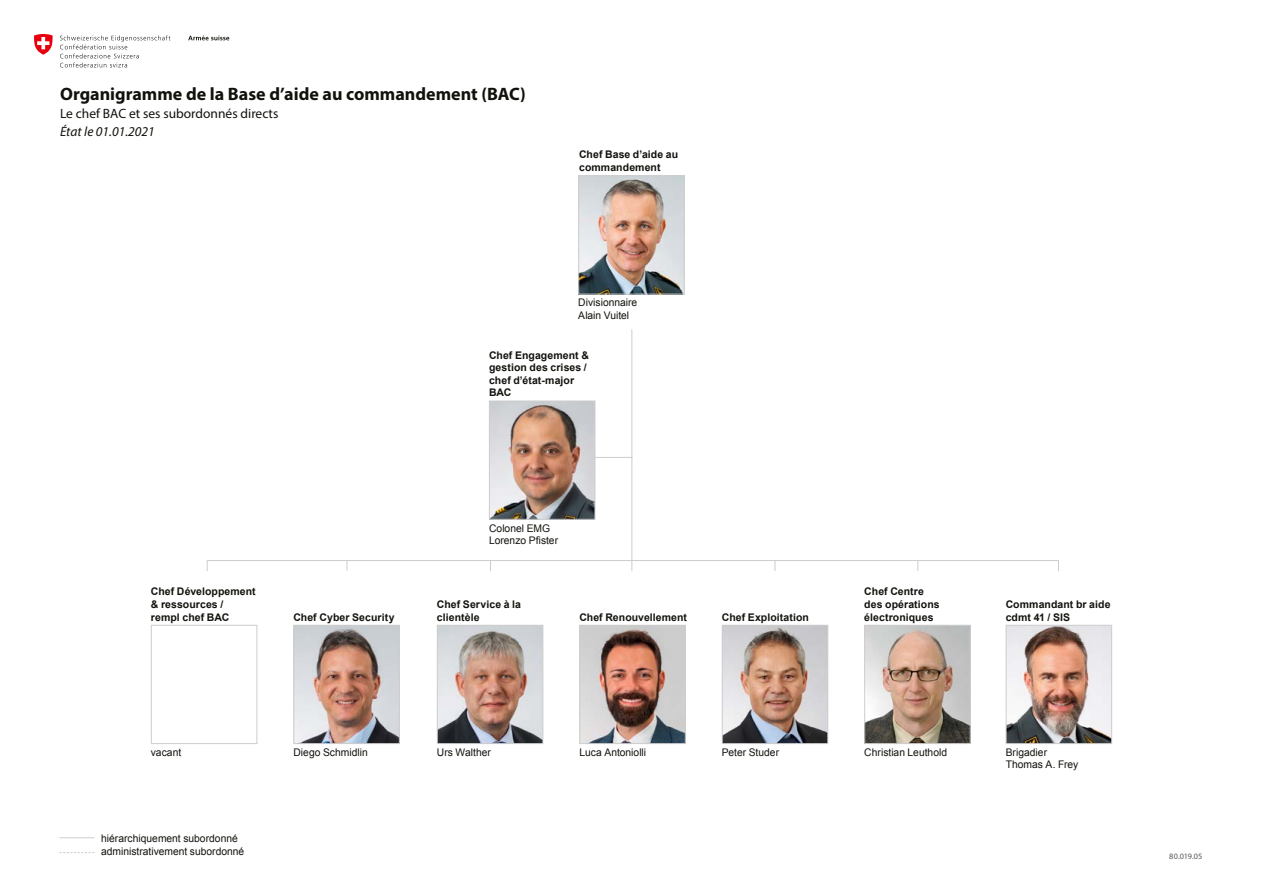
<style>
.page{position:relative;width:1263px;height:893px;background:#fff}
.page>*{position:absolute;margin:0;border:0;box-sizing:border-box;transform-origin:0 0}
.t1{font:700 18px "Myriad Pro";color:#12120d}
.t2{font:13.5px/18px "Myriad Pro";color:#12120d}
.Funktion{font:700 10.5px/12.6px "Arial";letter-spacing:.005em;color:#12120d}
.Name{font:10.5px "Arial";color:#12120d}
.t3{font:8.25px "Myriad Pro";letter-spacing:-.005em;color:#555756}
.s1{font-style:italic}
</style>
<div class="page">
<hr style="left:207px;top:560px;width:852px;height:1px;background:#cdcdcd">
<hr style="left:631px;top:329px;width:1px;height:242px;background:#cdcdcd">
<hr style="left:517px;top:457px;width:115px;height:1px;background:#cdcdcd">
<img style="left:1008px;top:627px;width:102px;height:115px">
<div style="left:1006px;top:625px;width:106px;height:119px;border:1px solid #cdcdcd"></div>
<div style="left:151px;top:625px;width:106px;height:119px;border:1px solid #cdcdcd"></div>
<img style="left:491px;top:403px;width:102px;height:115px">
<div style="left:489px;top:401px;width:106px;height:119px;border:1px solid #cdcdcd"></div>
<img style="left:439px;top:627px;width:102px;height:115px">
<div style="left:437px;top:625px;width:106px;height:119px;border:1px solid #cdcdcd"></div>
<img style="left:295px;top:627px;width:103px;height:115px">
<div style="left:293px;top:625px;width:107px;height:119px;border:1px solid #cdcdcd"></div>
<img style="left:580px;top:177px;width:103px;height:115px">
<div style="left:578px;top:175px;width:107px;height:119px;border:1px solid #cdcdcd"></div>
<img style="left:724px;top:627px;width:102px;height:115px">
<div style="left:722px;top:625px;width:106px;height:119px;border:1px solid #cdcdcd"></div>
<img style="left:866px;top:627px;width:103px;height:115px">
<div style="left:864px;top:625px;width:107px;height:119px;border:1px solid #cdcdcd"></div>
<img style="left:581px;top:627px;width:103px;height:115px">
<div style="left:579px;top:625px;width:107px;height:119px;border:1px solid #cdcdcd"></div>
<svg style="left:188px;top:35px;width:41px;height:5px"></svg>
<svg style="left:60px;top:35px;width:110px;height:32px"></svg>
<svg style="left:34px;top:34px;width:19px;height:21px"></svg>
<hr style="left:60px;top:837px;width:34px;height:1px;background:#cdcdcd">
<svg style="left:60px;top:852px;width:34px;height:1px"></svg>
<p class="t1" style="left:60px;top:82px;width:467px">Organigramme de la Base d’aide au commandement (BAC)</p>
<p class="t2" style="left:60px;top:104px;width:220px">Le chef BAC et ses subordonnés directs<br><span class="s1">État le 01.01.2021</span></p>
<p class="Funktion" style="left:579px;top:149px;width:101px">Chef Base d’aide au commandement</p>
<p class="Name" style="left:578px;top:296px;width:61px">Divisionnaire</p>
<p class="Name" style="left:578px;top:308px;width:52px">Alain Vuitel</p>
<p class="Funktion" style="left:489px;top:349px;width:101px">Chef Engagement &amp; gestion des crises / chef d’état-major<br>BAC</p>
<p class="Funktion" style="left:151px;top:586px;width:106px">Chef Développement &amp; ressources /<br>rempl chef BAC</p>
<p class="Funktion" style="left:293px;top:611px;width:103px">Chef Cyber Security</p>
<p class="Name" style="left:489px;top:521px;width:63px">Colonel EMG</p>
<p class="Name" style="left:489px;top:534px;width:71px">Lorenzo Pfister</p>
<p class="Funktion" style="left:437px;top:599px;width:86px">Chef Service à la clientèle</p>
<p class="Funktion" style="left:579px;top:611px;width:109px">Chef Renouvellement</p>
<p class="Funktion" style="left:722px;top:611px;width:89px">Chef Exploitation</p>
<p class="Name" style="left:151px;top:745px;width:32px">vacant</p>
<p class="Name" style="left:101px;top:831px;width:138px">hiérarchiquement subordonné</p>
<p class="Name" style="left:101px;top:844px;width:145px">administrativement subordonné</p>
<p class="Name" style="left:293px;top:745px;width:76px">Diego Schmidlin</p>
<p class="Name" style="left:437px;top:745px;width:55px">Urs Walther</p>
<p class="Name" style="left:579px;top:745px;width:68px">Luca Antoniolli</p>
<p class="Name" style="left:722px;top:745px;width:59px">Peter Studer</p>
<p class="Funktion" style="left:864px;top:586px;width:77px">Chef Centre des opérations électroniques</p>
<p class="Name" style="left:864px;top:745px;width:84px">Christian Leuthold</p>
<p class="Funktion" style="left:1006px;top:598px;width:106px">Commandant br aide cdmt 41 / SIS</p>
<p class="Name" style="left:1006px;top:745px;width:43px">Brigadier</p>
<p class="Name" style="left:1006px;top:757px;width:74px">Thomas A. Frey</p>
<p class="t3" style="left:1169px;top:851px;width:35px">80.019.05</p>
</div>
